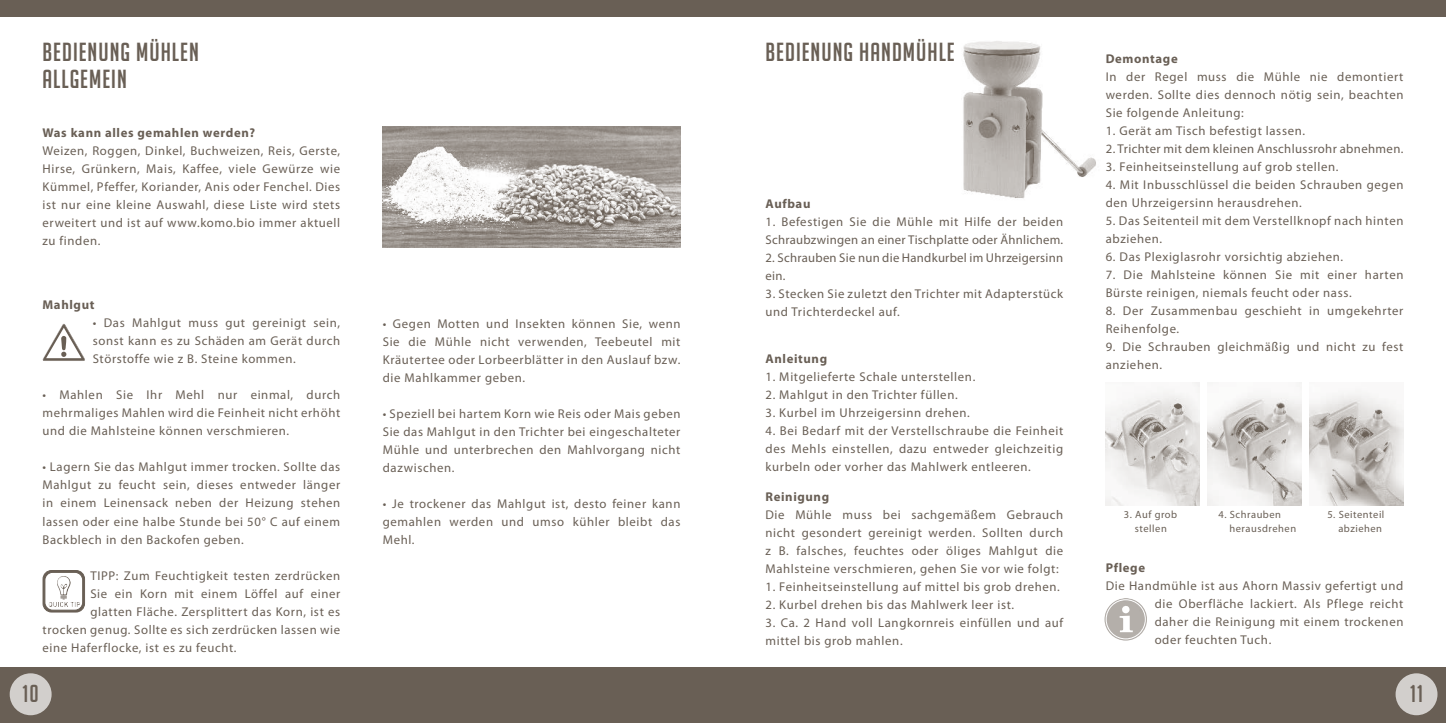
<style>
.page{position:relative;width:1446px;height:723px;background:#fff}
.page>*{position:absolute;margin:0;border:0;box-sizing:border-box;transform-origin:0 0}
.t1{font:25.5px/27px "Big Noodle Titling";letter-spacing:.04em;color:#695f55}
.t2{font:24px "Big Noodle Titling";color:#695f55}
.t3{font:12.75px/18px "Myriad Pro";letter-spacing:.05em;color:#695f55;text-align:justify}
.t4{font:12.75px/18px "Myriad Pro";letter-spacing:.02em;color:#695f55}
.t5{font:700 12.75px "Myriad Pro";letter-spacing:.05em;color:#695f55}
.t6{font:12.75px "Myriad Pro";letter-spacing:.03em;color:#695f55}
.t7{font:10.5px/13.5px "Myriad Pro";letter-spacing:.05em;color:#695f55;text-align:center}
</style>
<div class="page">
<div style="left:0;top:668px;width:1446px;height:55px;background:#695f55"></div>
<div style="left:0;top:0;width:1446px;height:17px;background:#695f55"></div>
<div style="left:10px;top:673px;width:42px;height:42px;background:#d2cfcc;border-radius:50%"></div>
<div style="left:1395px;top:673px;width:42px;height:42px;background:#d2cfcc;border-radius:50%"></div>
<img style="left:43px;top:360px;width:42px;height:1px">
<svg style="left:43px;top:324px;width:42px;height:36px"></svg>
<svg style="left:43px;top:570px;width:42px;height:42px"></svg>
<img style="left:383px;top:126px;width:297px;height:122px">
<img style="left:963px;top:41px;width:133px;height:157px">
<img style="left:1104px;top:598px;width:43px;height:42px;border-radius:21px">
<div style="left:1106px;top:599px;width:39px;height:40px;border:1px solid #fff;border-radius:50%"></div>
<svg style="left:1119px;top:604px;width:14px;height:28px"></svg>
<img style="left:1106px;top:383px;width:94px;height:122px">
<img style="left:1207px;top:383px;width:94px;height:122px">
<img style="left:1309px;top:391px;width:94px;height:114px">
<h1 class="t1" style="left:43px;top:38px;width:158px">BEDIENUNG MÜHLEN<br>ALLGEMEIN</h1>
<p class="t5" style="left:43px;top:125px;width:214px">Was kann alles gemahlen werden?</p>
<p class="t3" style="left:43px;top:142px;width:299px">Weizen, Roggen, Dinkel, Buchweizen, Reis, Gerste, Hirse, Grünkern, Mais, Kaffee, viele Gewürze wie Kümmel, Pfeffer, Koriander, Anis oder Fenchel. Dies ist nur eine kleine Auswahl, diese Liste wird stets erweitert und ist auf www.komo.bio immer aktuell zu finden.</p>
<p class="t5" style="left:43px;top:297px;width:53px">Mahlgut</p>
<p class="t3" style="left:93px;top:314px;width:249px">• Das Mahlgut muss gut gereinigt sein, sonst kann es zu Schäden am Gerät durch Störstoffe wie z B. Steine kommen.</p>
<p class="t3" style="left:43px;top:386px;width:299px">• Mahlen Sie Ihr Mehl nur einmal, durch mehrmaliges Mahlen wird die Feinheit nicht erhöht und die Mahlsteine können verschmieren.</p>
<p class="t3" style="left:43px;top:458px;width:299px">• Lagern Sie das Mahlgut immer trocken. Sollte das Mahlgut zu feucht sein, dieses entweder länger in einem Leinensack neben der Heizung stehen lassen oder eine halbe Stunde bei 50° C auf einem Backblech in den Backofen geben.</p>
<p class="t3" style="left:90px;top:566px;width:251px">TIPP: Zum Feuchtigkeit testen zerdrücken</p>
<p class="t3" style="left:90px;top:584px;width:251px">Sie ein Korn mit einem Löffel auf einer</p>
<p class="t3" style="left:90px;top:602px;width:251px">glatten Fläche. Zersplittert das Korn, ist es</p>
<p class="t3" style="left:43px;top:620px;width:299px">trocken genug. Sollte es sich zerdrücken lassen wie</p>
<p class="t3" style="left:43px;top:638px;width:195px">eine Haferflocke, ist es zu feucht.</p>
<p class="t3" style="left:383px;top:314px;width:299px">• Gegen Motten und Insekten können Sie, wenn Sie die Mühle nicht verwenden, Teebeutel mit Kräutertee oder Lorbeerblätter in den Auslauf bzw. die Mahlkammer geben.</p>
<p class="t3" style="left:383px;top:404px;width:299px">• Speziell bei hartem Korn wie Reis oder Mais geben Sie das Mahlgut in den Trichter bei eingeschalteter Mühle und unterbrechen den Mahlvorgang nicht dazwischen.</p>
<p class="t3" style="left:383px;top:494px;width:299px">• Je trockener das Mahlgut ist, desto feiner kann gemahlen werden und umso kühler bleibt das Mehl.</p>
<h1 class="t1" style="left:765px;top:38px;width:191px">BEDIENUNG HANDMÜHLE</h1>
<p class="t5" style="left:765px;top:196px;width:46px">Aufbau</p>
<p class="t4" style="left:765px;top:213px;width:299px">1. Befestigen Sie die Mühle mit Hilfe der beiden<br>Schraubzwingen an einer Tischplatte oder Ähnlichem.</p>
<p class="t4" style="left:765px;top:249px;width:299px">2. Schrauben Sie nun die Handkurbel im Uhrzeigersinn ein.</p>
<p class="t3" style="left:765px;top:285px;width:299px">3. Stecken Sie zuletzt den Trichter mit Adapterstück und Trichterdeckel auf.</p>
<p class="t5" style="left:765px;top:350px;width:63px">Anleitung</p>
<p class="t3" style="left:765px;top:367px;width:211px">1. Mitgelieferte Schale unterstellen.</p>
<p class="t3" style="left:765px;top:385px;width:194px">2. Mahlgut in den Trichter füllen.</p>
<p class="t3" style="left:765px;top:403px;width:206px">3. Kurbel im Uhrzeigersinn drehen.</p>
<p class="t3" style="left:765px;top:421px;width:299px">4. Bei Bedarf mit der Verstellschraube die Feinheit des Mehls einstellen, dazu entweder gleichzeitig kurbeln oder vorher das Mahlwerk entleeren.</p>
<p class="t5" style="left:765px;top:488px;width:65px">Reinigung</p>
<p class="t3" style="left:765px;top:505px;width:299px">Die Mühle muss bei sachgemäßem Gebrauch nicht gesondert gereinigt werden. Sollten durch z B. falsches, feuchtes oder öliges Mahlgut die Mahlsteine verschmieren, gehen Sie vor wie folgt:</p>
<p class="t3" style="left:765px;top:577px;width:296px">1. Feinheitseinstellung auf mittel bis grob drehen.</p>
<p class="t3" style="left:765px;top:595px;width:250px">2. Kurbel drehen bis das Mahlwerk leer ist.</p>
<p class="t3" style="left:765px;top:613px;width:299px">3. Ca. 2 Hand voll Langkornreis einfüllen und auf mittel bis grob mahlen.</p>
<p class="t5" style="left:1106px;top:50px;width:74px">Demontage</p>
<p class="t3" style="left:1106px;top:67px;width:299px">In der Regel muss die Mühle nie demontiert werden. Sollte dies dennoch nötig sein, beachten Sie folgende Anleitung:</p>
<p class="t3" style="left:1106px;top:121px;width:201px">1. Gerät am Tisch befestigt lassen.</p>
<p class="t6" style="left:1106px;top:141px;width:299px">2. Trichter mit dem kleinen Anschlussrohr abnehmen.</p>
<p class="t3" style="left:1106px;top:157px;width:234px">3. Feinheitseinstellung auf grob stellen.</p>
<p class="t3" style="left:1106px;top:175px;width:299px">4. Mit Inbusschlüssel die beiden Schrauben gegen den Uhrzeigersinn herausdrehen.</p>
<p class="t3" style="left:1106px;top:211px;width:299px">5. Das Seitenteil mit dem Verstellknopf nach hinten abziehen.</p>
<p class="t3" style="left:1106px;top:247px;width:239px">6. Das Plexiglasrohr vorsichtig abziehen.</p>
<p class="t3" style="left:1106px;top:265px;width:299px">7. Die Mahlsteine können Sie mit einer harten<br>Bürste reinigen, niemals feucht oder nass.</p>
<p class="t3" style="left:1106px;top:301px;width:299px">8. Der Zusammenbau geschieht in umgekehrter<br>Reihenfolge.</p>
<p class="t3" style="left:1106px;top:337px;width:299px">9. Die Schrauben gleichmäßig und nicht zu fest anziehen.</p>
<p class="t7" style="left:1124px;top:508px;width:55px">3. Auf grob stellen</p>
<p class="t7" style="left:1229px;top:508px;width:68px;text-align:left;text-indent:-11px">4. Schrauben herausdrehen</p>
<p class="t7" style="left:1327px;top:508px;width:59px;text-align:right">5. Seitenteil abziehen</p>
<p class="t5" style="left:1106px;top:559px;width:41px">Pflege</p>
<p class="t3" style="left:1154px;top:576px;width:250px;text-indent:-49px">Die Handmühle ist aus Ahorn Massiv gefertigt und die Oberfläche lackiert. Als Pflege reicht daher die Reinigung mit einem trockenen oder feuchten Tuch.</p>
<h2 class="t2" style="left:22px;top:680px;width:18px">10</h2>
<h2 class="t2" style="left:1410px;top:680px;width:14px">11</h2>
</div>
